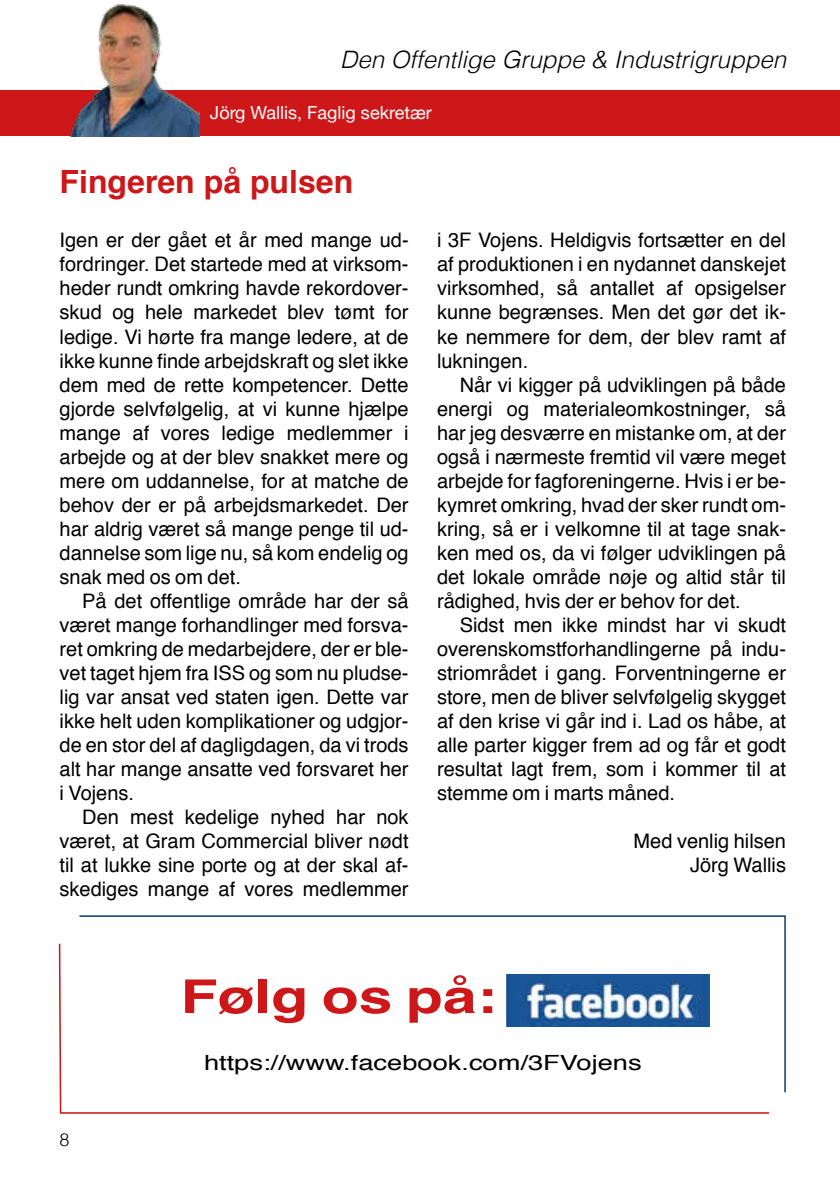
<style>
.page{position:relative;width:840px;height:1191px;background:#fff}
.page>*{position:absolute;margin:0;border:0;box-sizing:border-box;transform-origin:0 0}
.t1{font:700 46.6px "Helvetica";color:#cd1719;scale:1.3 1}
.t2{font:700 32px "Helvetica";color:#cd1719}
.t3{font:italic 300 24px "Helvetica";color:#000}
.t4{font:21px "Helvetica";color:#000;scale:1.3 1}
.t5{font:20px/24px "Helvetica";color:#000;text-align:justify}
.t6{font:18px "Helvetica Neue";color:#fff}
.t7{font:300 18px "Helvetica";color:#000}
</style>
<div class="page">
<div style="left:0;top:91px;width:839px;height:45px;background:#cd1719"></div>
<img style="left:37px;top:4px;width:162px;height:132px">
<svg style="left:79px;top:915px;width:707px;height:178px"></svg>
<svg style="left:58px;top:942px;width:712px;height:172px"></svg>
<img style="left:506px;top:974px;width:203px;height:52px">
<p class="t3" style="left:340px;top:39px;width:447px">Den Offentlige Gruppe &amp; Industrigruppen</p>
<p class="t6" style="left:210px;top:100px;width:223px">Jörg Wallis, Faglig sekretær</p>
<h2 class="t2" style="left:60px;top:156px;width:295px">Fingeren på pulsen</h2>
<p class="t5" style="left:60px;top:229px;width:350px">Igen er der gået et år med mange ud&shy;fordringer. Det startede med at virksom&shy;heder rundt omkring havde rekordover&shy;skud og hele markedet blev tømt for ledige. Vi hørte fra mange ledere, at de ikke kunne finde arbejdskraft og slet ikke dem med de rette kompetencer. Dette gjorde selvfølgelig, at vi kunne hjælpe mange af vores ledige medlemmer i arbejde og at der blev snakket mere og mere om uddannelse, for at matche de behov der er på arbejdsmarkedet. Der har aldrig været så mange penge til ud&shy;dannelse som lige nu, så kom endelig og snak med os om det.</p>
<p class="t5" style="left:60px;top:589px;width:350px;text-indent:23px">På det offentlige område har der så været mange forhandlinger med forsva&shy;ret omkring de medarbejdere, der er ble&shy;vet taget hjem fra ISS og som nu pludse&shy;lig var ansat ved staten igen. Dette var ikke helt uden komplikationer og udgjor&shy;de en stor del af dagligdagen, da vi trods alt har mange ansatte ved forsvaret her i Vojens.</p>
<p class="t5" style="left:60px;top:805px;width:350px;text-indent:23px">Den mest kedelige nyhed har nok været, at Gram Commercial bliver nødt til at lukke sine porte og at der skal af&shy;skediges mange af vores medlemmer</p>
<p class="t5" style="left:437px;top:229px;width:350px">i 3F Vojens. Heldigvis fortsætter en del af produktionen i en nydannet danskejet virksomhed, så antallet af opsigelser kunne begrænses. Men det gør det ik&shy;ke nemmere for dem, der blev ramt af lukningen.</p>
<p class="t5" style="left:437px;top:373px;width:350px;text-indent:23px">Når vi kigger på udviklingen på både energi og materialeomkostninger, så har jeg desværre en mistanke om, at der også i nærmeste fremtid vil være meget arbejde for fagforeningerne. Hvis i er be&shy;kymret omkring, hvad der sker rundt om&shy;kring, så er i velkomne til at tage snak&shy;ken med os, da vi følger udviklingen på det lokale område nøje og altid står til rådighed, hvis der er behov for det.</p>
<p class="t5" style="left:437px;top:613px;width:350px;text-indent:23px">Sidst men ikke mindst har vi skudt overenskomstforhandlingerne på indu&shy;striområdet i gang. Forventningerne er store, men de bliver selvfølgelig skygget af den krise vi går ind i. Lad os håbe, at alle parter kigger frem ad og får et godt resultat lagt frem, som i kommer til at stemme om i marts måned.</p>
<p class="t5" style="left:633px;top:829px;width:154px;text-align:right">Med venlig hilsen<br>Jörg Wallis</p>
<p class="t7" style="left:60px;top:1124px;width:12px">8</p>
<h1 class="t1" style="left:180px;top:959px;width:244px">Følg os på:</h1>
<p class="t4" style="left:204px;top:1046px;width:338px">https://www.facebook.com/3FVojens</p>
</div>
